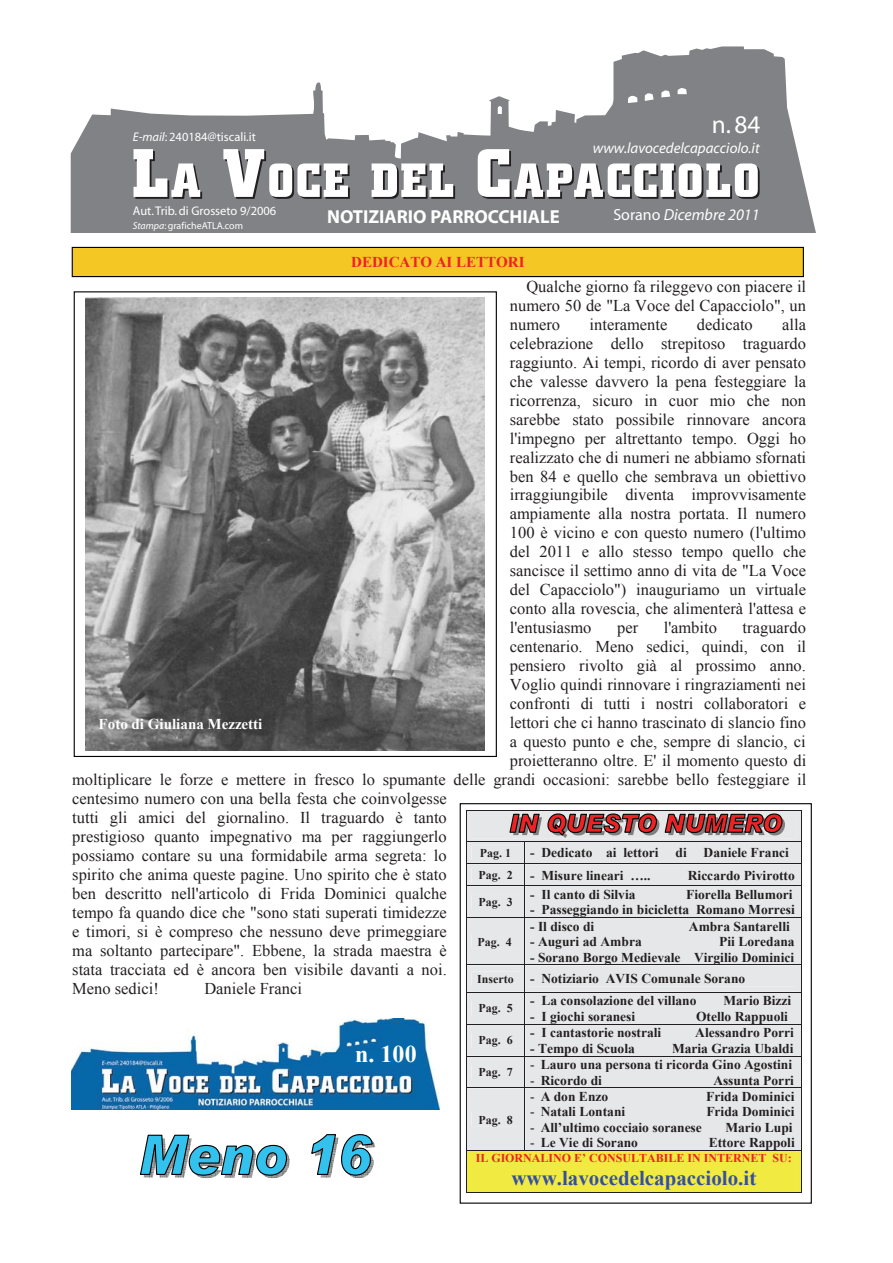
<style>
.page{position:relative;width:893px;height:1263px;background:#fff}
.page>*{position:absolute;margin:0;border:0;box-sizing:border-box;transform-origin:0 0}
.t1{font:25.5px "Myriad";color:#fff}
.t2{font:700 24px "Times New Roman";color:#fff}
.t3{font:700 21px "Times New Roman";color:#344ea2}
.t4{font:700 18.9px "Myriad";color:#fff}
.t5{font:16.5px/19px "Times New Roman";color:#231f20;text-align:justify}
.t6{font:italic 16.05px "Myriad";color:#fff}
.t7{font:italic 15px "Myriad";color:#fff}
.t8{font:700 15px "Times New Roman";color:#fff}
.t9{font:700 15px "Times New Roman";color:#ed2224}
.t10{font:700 13.5px/21.8px "Times New Roman";color:#231f20}
.t11{font:12.6px "Myriad";color:#fff}
.t12{font:700 12px "Times New Roman";color:#231f20}
.t13{font:700 12px "Times New Roman";color:#ed2224}
.t14{font:10.05px "Myriad";color:#fff}
.s1{font-style:italic}
.s2{font-style:normal}
.s3{font-size:12px}
.s4{font-weight:400}
</style>
<div class="page">
<svg style="left:71px;top:46px;width:745px;height:187px;fill:#808285"></svg>
<svg style="left:133px;top:149px;width:69px;height:50px"></svg>
<svg style="left:223px;top:149px;width:127px;height:50px"></svg>
<svg style="left:372px;top:163px;width:83px;height:36px"></svg>
<svg style="left:477px;top:149px;width:283px;height:50px"></svg>
<div style="left:72px;top:247px;width:731px;height:30px;background:#f5c724"></div>
<div style="left:72px;top:247px;width:732px;height:30px;border:1px solid #010202"></div>
<div style="left:460px;top:803px;width:352px;height:401px;border:1px solid #010202"></div>
<svg style="left:466px;top:810px;width:336px;height:383px;background:#d5d1c0"></svg>
<img style="left:86px;top:298px;width:399px;height:453px">
<img style="left:72px;top:1018px;width:367px;height:91px">
<svg style="left:139px;top:1103px;width:151px;height:75px"></svg>
<svg style="left:311px;top:1134px;width:64px;height:44px"></svg>
<p class="t11" style="left:133px;top:132px;width:125px"><span class="s1">E-mail</span>: 240184@tiscali.it</p>
<p class="t11" style="left:133px;top:206px;width:145px">Aut. Trib. di Grosseto 9/2006</p>
<p class="t14" style="left:133px;top:222px;width:112px"><span class="s1">Stampa</span>: graficheATLA.com</p>
<p class="t4" style="left:327px;top:209px;width:234px">NOTIZIARIO PARROCCHIALE</p>
<p class="t9" style="left:351px;top:254px;width:175px">DEDICATO AI LETTORI</p>
<h1 class="t1" style="left:712px;top:115px;width:50px">n. 84</h1>
<p class="t7" style="left:593px;top:142px;width:168px">www.lavocedelcapacciolo.it</p>
<p class="t6" style="left:613px;top:209px;width:148px"><span class="s2">Sorano</span> Dicembre 2011</p>
<p class="t5" style="left:510px;top:277px;width:298px;text-indent:17px">Qualche giorno fa rileggevo con piacere il numero 50 de "La Voce del Capacciolo", un numero</p>
<p class="t5" style="left:510px;top:315px;width:298px;text-indent:272px">alla celebrazione dello strepitoso traguardo raggiunto. Ai tempi, ricordo di aver pensato che valesse davvero la pena festeggiare la ricorrenza, sicuro in cuor mio che non sarebbe stato possibile rinnovare ancora l'impegno per altrettanto tempo. Oggi ho realizzato che di numeri ne abbiamo sfornati ben 84 e quello che sembrava un obiettivo irraggiungibile diventa improvvisamente ampiamente alla nostra portata. Il numero 100 è vicino e con questo numero (l'ultimo del 2011 e allo stesso tempo quello che sancisce il settimo anno di vita de "La Voce del Capacciolo") inauguriamo un virtuale conto alla rovescia, che alimenterà l'attesa e l'entusiasmo</p>
<p class="t5" style="left:589px;top:315px;width:79px">interamente</p>
<p class="t5" style="left:697px;top:315px;width:58px">dedicato</p>
<p class="t5" style="left:617px;top:618px;width:23px">per</p>
<p class="t5" style="left:664px;top:618px;width:55px">l'ambito</p>
<p class="t5" style="left:742px;top:618px;width:65px">traguardo</p>
<p class="t5" style="left:510px;top:637px;width:298px">centenario. Meno sedici, quindi, con il</p>
<p class="t5" style="left:510px;top:656px;width:298px">pensiero rivolto già al prossimo anno.</p>
<p class="t5" style="left:510px;top:675px;width:298px">Voglio quindi rinnovare i ringraziamenti nei</p>
<p class="t5" style="left:510px;top:694px;width:298px">confronti di tutti i nostri collaboratori e</p>
<p class="t5" style="left:510px;top:713px;width:298px">lettori che ci hanno trascinato di slancio fino</p>
<p class="t5" style="left:510px;top:732px;width:297px">a questo punto e che, sempre di slancio, ci</p>
<p class="t5" style="left:510px;top:751px;width:298px">proietteranno oltre. E' il momento questo di</p>
<p class="t5" style="left:72px;top:770px;width:735px">moltiplicare le forze e mettere in fresco lo spumante delle grandi occasioni: sarebbe bello festeggiare il</p>
<p class="t5" style="left:72px;top:789px;width:376px">centesimo numero con una bella festa che coinvolgesse</p>
<p class="t5" style="left:72px;top:808px;width:376px">tutti gli amici del giornalino. Il traguardo è tanto</p>
<p class="t5" style="left:72px;top:827px;width:376px">prestigioso quanto impegnativo ma per raggiungerlo</p>
<p class="t5" style="left:72px;top:846px;width:376px">possiamo contare su una formidabile arma segreta: lo</p>
<p class="t5" style="left:72px;top:865px;width:376px">spirito che anima queste pagine. Uno spirito che è stato</p>
<p class="t5" style="left:72px;top:884px;width:376px">ben descritto nell'articolo di Frida Dominici qualche</p>
<p class="t5" style="left:72px;top:903px;width:376px">tempo fa quando dice che "sono stati superati timidezze</p>
<p class="t5" style="left:72px;top:922px;width:376px">e timori, si è compreso che nessuno deve primeggiare</p>
<p class="t5" style="left:72px;top:941px;width:376px">ma soltanto partecipare". Ebbene, la strada maestra è</p>
<p class="t5" style="left:72px;top:960px;width:376px">stata tracciata ed è ancora ben visibile davanti a noi.</p>
<p class="t5" style="left:72px;top:979px;width:88px">Meno sedici!</p>
<p class="t5" style="left:204px;top:979px;width:99px">Daniele Franci</p>
<p class="t8" style="left:99px;top:716px;width:165px">Foto di Giuliana Mezzetti</p>
<p class="t12" style="left:480px;top:846px;width:33px">Pag. 1</p>
<p class="t10" style="left:530px;top:842px;width:260px">- Dedicato ai lettori di Daniele Franci</p>
<p class="t12" style="left:478px;top:868px;width:36px">Pag. 2</p>
<p class="t10" style="left:530px;top:864px;width:122px">- Misure lineari …..</p>
<p class="t10" style="left:688px;top:864px;width:108px">Riccardo Pivirotto</p>
<p class="t12" style="left:478px;top:895px;width:36px">Pag. 3</p>
<p class="t10" style="left:530px;top:883px;width:107px">- Il canto di Silvia</p>
<p class="t10" style="left:686px;top:883px;width:108px">Fiorella Bellumori</p>
<p class="t10" style="left:530px;top:899px;width:266px">- Passeggiando in bicicletta Romano Morresi</p>
<p class="t10" style="left:530px;top:915px;width:66px">- Il disco di</p>
<p class="t10" style="left:689px;top:915px;width:102px">Ambra Santarelli</p>
<p class="t10" style="left:530px;top:931px;width:113px">- Auguri ad Ambra</p>
<p class="t10" style="left:719px;top:931px;width:77px">Pii Loredana</p>
<p class="t10" style="left:477px;top:946px;width:318px;text-indent:53px">- Sorano Borgo Medievale Virgilio Dominici<br><span class="s3">Inserto</span> - Notiziario AVIS Comunale Sorano</p>
<p class="t12" style="left:478px;top:1002px;width:36px">Pag. 5</p>
<p class="t12" style="left:478px;top:935px;width:36px">Pag. 4</p>
<p class="t10" style="left:530px;top:990px;width:168px">- La consolazione del villano</p>
<p class="t10" style="left:723px;top:990px;width:69px">Mario Bizzi</p>
<p class="t10" style="left:530px;top:1005px;width:107px">- I giochi soranesi</p>
<p class="t10" style="left:696px;top:1005px;width:93px">Otello Rappuoli</p>
<h2 class="t2" style="left:355px;top:1040px;width:63px">n. 100</h2>
<p class="t12" style="left:478px;top:1034px;width:36px">Pag. 6</p>
<p class="t12" style="left:478px;top:1066px;width:36px">Pag. 7</p>
<p class="t10" style="left:530px;top:1022px;width:133px">- I cantastorie nostrali</p>
<p class="t10" style="left:695px;top:1022px;width:100px">Alessandro Porri</p>
<p class="t10" style="left:530px;top:1037px;width:106px">- Tempo di Scuola</p>
<p class="t10" style="left:672px;top:1037px;width:123px">Maria Grazia Ubaldi</p>
<p class="t10" style="left:530px;top:1054px;width:264px"><span class="s4">-</span> Lauro una persona ti ricorda Gino Agostini</p>
<p class="t10" style="left:530px;top:1069px;width:73px"><span class="s4">-</span> Ricordo di</p>
<p class="t10" style="left:713px;top:1069px;width:82px">Assunta Porri</p>
<p class="t10" style="left:530px;top:1085px;width:80px"><span class="s4">-</span> A don Enzo</p>
<p class="t10" style="left:706px;top:1085px;width:90px">Frida Dominici</p>
<p class="t10" style="left:530px;top:1101px;width:97px"><span class="s4">-</span> Natali Lontani</p>
<p class="t10" style="left:706px;top:1101px;width:90px">Frida Dominici</p>
<p class="t10" style="left:530px;top:1116px;width:173px"><span class="s4">-</span> All’ultimo cocciaio soranese</p>
<p class="t10" style="left:725px;top:1116px;width:69px">Mario Lupi</p>
<p class="t10" style="left:530px;top:1132px;width:109px"><span class="s4">-</span> Le Vie di Sorano</p>
<p class="t10" style="left:709px;top:1132px;width:87px">Ettore Rappoli</p>
<p class="t13" style="left:476px;top:1152px;width:318px">IL GIORNALINO E’ CONSULTABILE IN INTERNET SU:</p>
<p class="t3" style="left:511px;top:1166px;width:246px">www.lavocedelcapacciolo.it</p>
<p class="t12" style="left:478px;top:1113px;width:36px">Pag. 8</p>
</div>
